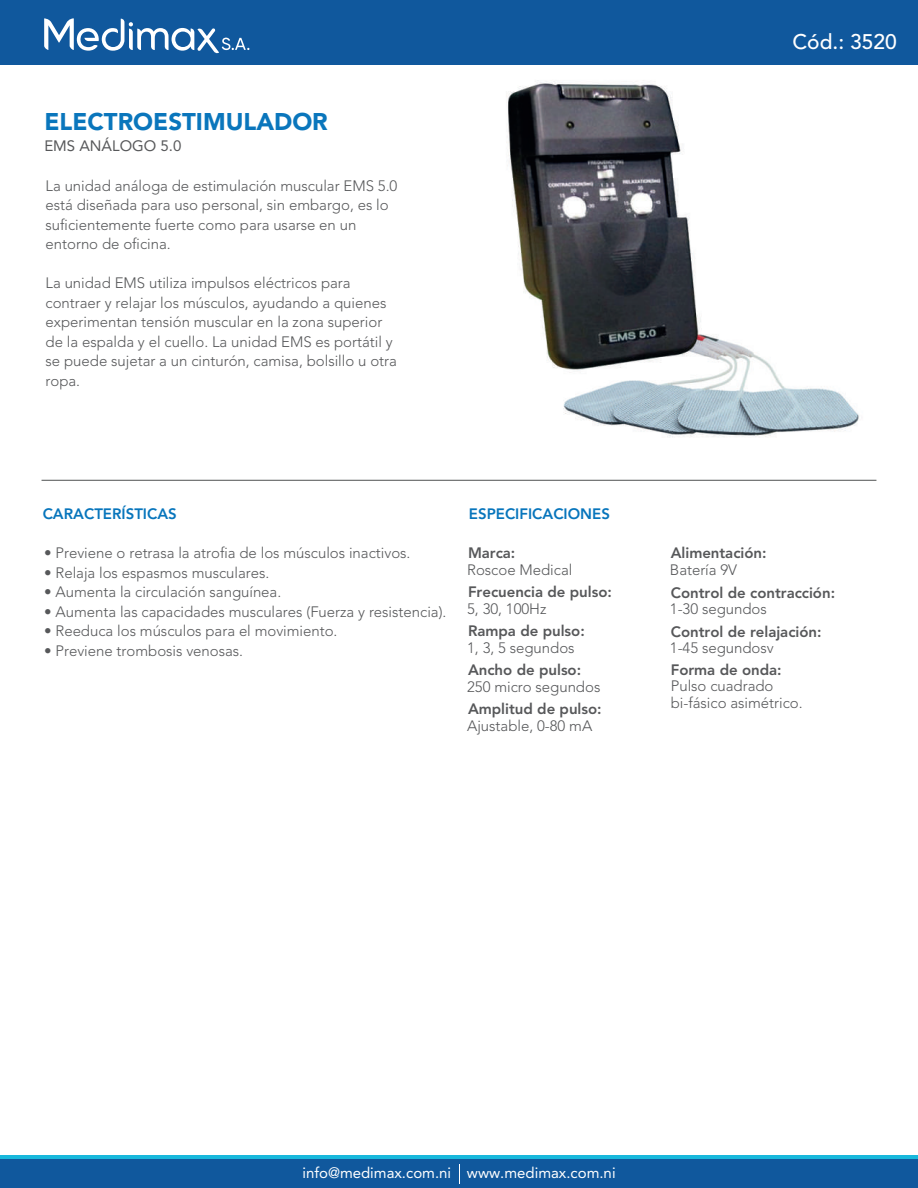
<style>
.page{position:relative;width:918px;height:1188px;background:#fff}
.page>*{position:absolute;margin:0;border:0;box-sizing:border-box;transform-origin:0 0}
.t1{font:900 24px "Avenir LT Std";color:#0a76bc}
.t2{font:500 21px "Avenir LT Std";color:#fff}
.t3{font:300 15px/19.5px "Avenir LT Std";color:#57585a}
.t4{font:800 15px "Avenir LT Std";color:#57585a}
.t5{font:15px "Avenir LT Std";color:#fff}
.t6{font:800 15px "Avenir LT Std";color:#0775bc}
.t7{font:15px "Avenir LT Std";color:#57585a}
</style>
<div class="page">
<div style="left:0;top:1156px;width:918px;height:28px;background:linear-gradient(to right,#18b8dc,#18b8dc)"></div>
<div style="left:0;top:1160px;width:918px;height:28px;background:#10589d"></div>
<hr style="left:42px;top:480px;width:834px;height:1px;background:#4f5252">
<svg style="left:459px;top:1164px;width:1px;height:20px"></svg>
<div style="left:0;top:0;width:918px;height:64px;background:#10589d"></div>
<svg style="left:44px;top:18px;width:205px;height:36px"></svg>
<img style="left:506px;top:80px;width:353px;height:357px">
<h1 class="t1" style="left:44px;top:107px;width:285px">ELECTROESTIMULADOR</h1>
<p class="t7" style="left:44px;top:137px;width:139px">EMS ANÁLOGO 5.0</p>
<p class="t3" style="left:46px;top:176px;width:353px">La unidad análoga de estimulación muscular EMS 5.0 está diseñada para uso personal, sin embargo, es lo suficientemente fuerte como para usarse en un entorno de oficina.</p>
<p class="t3" style="left:46px;top:273px;width:353px">La unidad EMS utiliza impulsos eléctricos para contraer y relajar los músculos, ayudando a quienes experimentan tensión muscular en la zona superior de la espalda y el cuello. La unidad EMS es portátil y se puede sujetar a un cinturón, camisa, bolsillo u otra ropa.</p>
<p class="t6" style="left:43px;top:505px;width:136px">CARACTERÍSTICAS</p>
<p class="t3" style="left:44px;top:544px;width:368px">• Previene o retrasa la atrofia de los músculos inactivos.</p>
<p class="t3" style="left:44px;top:563px;width:227px">• Relaja los espasmos musculares.</p>
<p class="t3" style="left:44px;top:583px;width:239px">• Aumenta la circulación sanguínea.</p>
<p class="t3" style="left:44px;top:602px;width:404px">• Aumenta las capacidades musculares (Fuerza y resistencia).</p>
<p class="t3" style="left:44px;top:622px;width:295px">• Reeduca los músculos para el movimiento.</p>
<p class="t3" style="left:44px;top:641px;width:201px">• Previene trombosis venosas.</p>
<p class="t6" style="left:469px;top:505px;width:143px">ESPECIFICACIONES</p>
<p class="t4" style="left:468px;top:544px;width:49px">Marca:</p>
<p class="t3" style="left:467px;top:560px;width:107px">Roscoe Medical</p>
<p class="t4" style="left:468px;top:583px;width:145px">Frecuencia de pulso:</p>
<p class="t3" style="left:467px;top:599px;width:81px">5, 30, 100Hz</p>
<p class="t4" style="left:468px;top:622px;width:118px">Rampa de pulso:</p>
<p class="t3" style="left:467px;top:638px;width:109px">1, 3, 5 segundos</p>
<p class="t4" style="left:468px;top:661px;width:115px">Ancho de pulso:</p>
<p class="t3" style="left:467px;top:677px;width:135px">250 micro segundos</p>
<p class="t4" style="left:468px;top:700px;width:135px">Amplitud de pulso:</p>
<p class="t3" style="left:467px;top:716px;width:127px">Ajustable, 0-80 mA</p>
<h2 class="t2" style="left:792px;top:30px;width:106px">Cód.: 3520</h2>
<p class="t4" style="left:671px;top:544px;width:97px">Alimentación:</p>
<p class="t3" style="left:670px;top:560px;width:69px">Batería 9V</p>
<p class="t4" style="left:671px;top:583px;width:166px">Control de contracción:</p>
<p class="t3" style="left:670px;top:599px;width:98px">1-30 segundos</p>
<p class="t4" style="left:671px;top:623px;width:152px">Control de relajación:</p>
<p class="t3" style="left:670px;top:638px;width:105px">1-45 segundosv</p>
<p class="t4" style="left:671px;top:661px;width:112px">Forma de onda:</p>
<p class="t3" style="left:671px;top:678px;width:133px;line-height:16.5px">Pulso cuadrado bi-fásico asimétrico.</p>
<p class="t5" style="left:302px;top:1164px;width:315px">info@medimax.com.ni www.medimax.com.ni</p>
</div>
